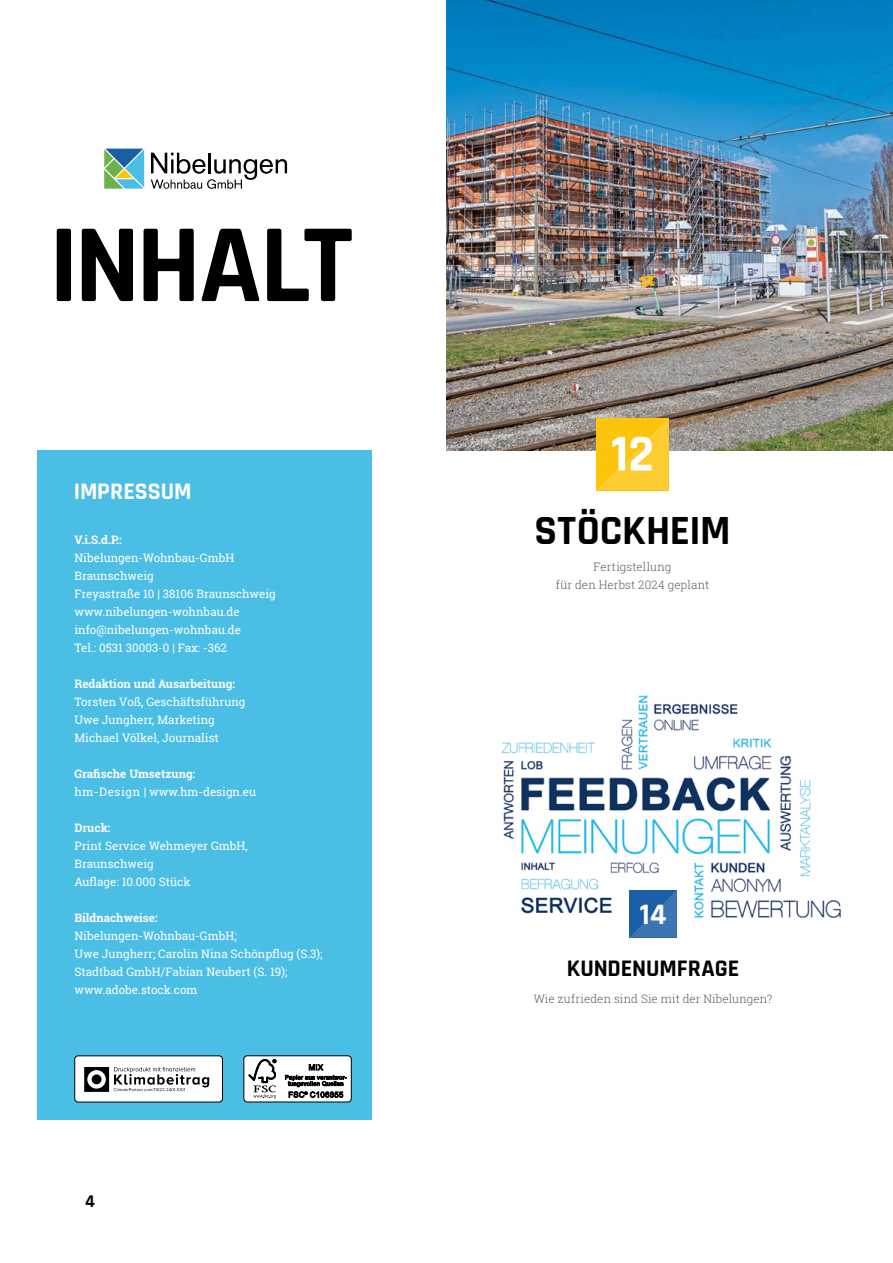
<style>
.page{position:relative;width:893px;height:1263px;background:#fff}
.page>*{position:absolute;margin:0;border:0;box-sizing:border-box;transform-origin:0 0}
.t1{font:700 112.5px "Rajdhani";letter-spacing:-.035em;color:#000}
.t2{font:700 52.5px "Rajdhani";color:#fff}
.t3{font:700 42px "Rajdhani";letter-spacing:-.005em;color:#000}
.t4{font:700 30px "Rajdhani";color:#fff}
.t5{font:700 24px "Rajdhani";letter-spacing:-.005em;color:#000}
.t6{font:700 24px "Rajdhani";color:#fff}
.t7{font:700 18px "Rajdhani";color:#000}
.t8{font:11.7px/18px "Roboto Slab";color:#fff}
.t9{font:700 11.7px "Roboto Slab";color:#fff}
.t10{font:300 11.7px/18px "Roboto Slab";letter-spacing:.01em;color:#605d5a;text-align:center}
</style>
<div class="page">
<div style="left:37px;top:451px;width:335px;height:669px;background:#4bbee5"></div>
<img style="left:446px;top:0;width:447px;height:451px">
<svg style="left:596px;top:418px;width:73px;height:72px"></svg>
<div style="left:75px;top:1056px;width:147px;height:46px;background:#fff;border-radius:3px"></div>
<svg style="left:84px;top:1067px;width:125px;height:25px"></svg>
<div style="left:74px;top:1055px;width:149px;height:47px;border:1px solid #000;border-radius:3px"></div>
<div style="left:244px;top:1056px;width:107px;height:46px;background:#fff;border-radius:3px"></div>
<div style="left:243px;top:1055px;width:109px;height:47px;border:1px solid #000;border-radius:3px"></div>
<svg style="left:248px;top:1059px;width:28px;height:39px"></svg>
<svg style="left:285px;top:1064px;width:62px;height:34px"></svg>
<svg style="left:151px;top:153px;width:136px;height:36px"></svg>
<svg style="left:104px;top:149px;width:40px;height:40px"></svg>
<img style="left:501px;top:695px;width:340px;height:243px">
<svg style="left:629px;top:890px;width:48px;height:47px"></svg>
<h1 class="t1" style="left:49px;top:196px;width:306px">INHALT</h1>
<h3 class="t6" style="left:74px;top:477px;width:119px">IMPRESSUM</h3>
<p class="t9" style="left:74px;top:532px;width:49px">V.i.S.d.P.:</p>
<p class="t8" style="left:74px;top:549px;width:203px">Nibelungen-Wohnbau-GmbH<br>Braunschweig<br>Freyastraße 10 | 38106 Braunschweig www.nibelungen-wohnbau.de info@nibelungen-wohnbau.de<br>Tel.: 0531 30003-0 | Fax: -362</p>
<p class="t9" style="left:74px;top:676px;width:162px">Redaktion und Ausarbeitung:</p>
<p class="t8" style="left:74px;top:693px;width:173px">Torsten Voß, Geschäftsführung<br>Uwe Jungherr, Marketing<br>Michael Völkel, Journalist</p>
<p class="t9" style="left:74px;top:766px;width:122px">Grafische Umsetzung:</p>
<p class="t8" style="left:74px;top:783px;width:183px">hm-Design | www.hm-design.eu</p>
<p class="t9" style="left:74px;top:820px;width:37px">Druck:</p>
<p class="t8" style="left:74px;top:837px;width:175px">Print Service Wehmeyer GmbH,<br>Braunschweig<br>Auflage: 10.000 Stück</p>
<p class="t9" style="left:74px;top:910px;width:85px">Bildnachweise:</p>
<p class="t8" style="left:74px;top:927px;width:250px">Nibelungen-Wohnbau-GmbH;<br>Uwe Jungherr; Carolin Nina Schönpflug (S.3); Stadtbad GmbH/Fabian Neubert (S. 19); www.adobe.stock.com</p>
<h3 class="t7" style="left:85px;top:1191px;width:11px">4</h3>
<h2 class="t2" style="left:611px;top:422px;width:45px">12</h2>
<h3 class="t3" style="left:534px;top:505px;width:198px">STÖCKHEIM</h3>
<p class="t10" style="left:556px;top:558px;width:155px">Fertigstellung<br>für den Herbst 2024 geplant</p>
<h3 class="t4" style="left:640px;top:896px;width:28px">14</h3>
<h3 class="t5" style="left:567px;top:954px;width:174px">KUNDENUMFRAGE</h3>
<p class="t10" style="left:534px;top:989px;width:240px">Wie zufrieden sind Sie mit der Nibelungen?</p>
</div>
